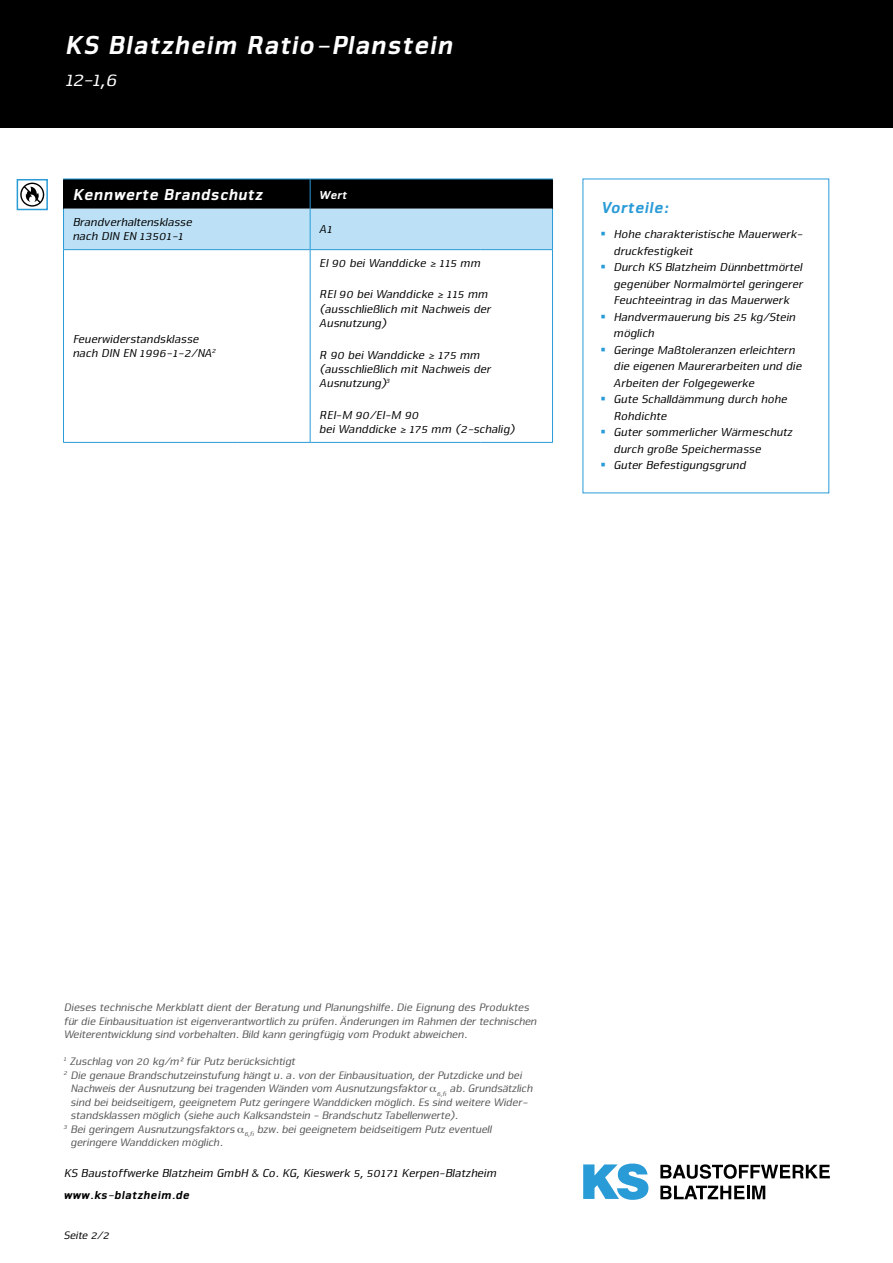
<style>
.page{position:relative;width:893px;height:1263px;background:#fff}
.page>*{position:absolute;margin:0;border:0;box-sizing:border-box;transform-origin:0 0}
.t1{font:italic 900 27px "Nuri 11";color:#fff}
.t2{font:italic 19.5px "Nuri 05";color:#fff}
.t3{font:italic 900 16.5px "Nuri 11";color:#fff}
.t4{font:italic 900 16.5px "Nuri 11";color:#299bd7}
.t5{font:italic 12px/16.5px "Nuri 05";color:#000}
.t6{font:italic 900 12px "Nuri 11";color:#000}
.t7{font:italic 900 12px "Nuri 11";color:#fff}
.t8{font:italic 11.25px/13.5px "Nuri 05";letter-spacing:-.01em;color:#565656}
.t9{font:italic 11.25px "Nuri 05";letter-spacing:-.01em;color:#000}
.s1{color:#299bd7}
</style>
<div class="page">
<svg style="left:64px;top:180px;width:488px;height:69px;background:#6e838f"></svg>
<hr style="left:310px;top:179px;width:1px;height:30px;background:#299bd7">
<hr style="left:63px;top:209px;width:1px;height:40px;background:#299bd7">
<hr style="left:310px;top:209px;width:1px;height:40px;background:#299bd7">
<hr style="left:552px;top:209px;width:1px;height:40px;background:#299bd7">
<hr style="left:63px;top:250px;width:1px;height:192px;background:#299bd7">
<hr style="left:63px;top:249px;width:175px;height:1px;background:#299bd7">
<hr style="left:238px;top:249px;width:72px;height:1px;background:#299bd7">
<hr style="left:63px;top:442px;width:175px;height:1px;background:#299bd7">
<hr style="left:238px;top:442px;width:72px;height:1px;background:#299bd7">
<hr style="left:310px;top:250px;width:1px;height:192px;background:#299bd7">
<hr style="left:310px;top:249px;width:170px;height:1px;background:#299bd7">
<hr style="left:480px;top:249px;width:73px;height:1px;background:#299bd7">
<hr style="left:552px;top:250px;width:1px;height:192px;background:#299bd7">
<hr style="left:310px;top:442px;width:170px;height:1px;background:#299bd7">
<hr style="left:480px;top:442px;width:73px;height:1px;background:#299bd7">
<hr style="left:63px;top:179px;width:1px;height:30px;background:#000">
<hr style="left:552px;top:179px;width:1px;height:30px;background:#000">
<hr style="left:63px;top:179px;width:175px;height:1px;background:#299bd7">
<hr style="left:238px;top:179px;width:72px;height:1px;background:#299bd7">
<hr style="left:310px;top:179px;width:170px;height:1px;background:#299bd7">
<hr style="left:480px;top:179px;width:73px;height:1px;background:#299bd7">
<div style="left:17px;top:179px;width:31px;height:31px;border:2px solid #299bd7"></div>
<svg style="left:20px;top:183px;width:24px;height:24px"></svg>
<svg style="left:583px;top:1163px;width:65px;height:37px"></svg>
<svg style="left:660px;top:1164px;width:170px;height:15px"></svg>
<svg style="left:660px;top:1185px;width:105px;height:14px"></svg>
<div style="left:0;top:0;width:893px;height:128px;background:#000"></div>
<h1 class="t1" style="left:64px;top:28px;width:390px">KS Blatzheim Ratio-Planstein</h1>
<h2 class="t2" style="left:64px;top:67px;width:54px">12-1,6</h2>
<h3 class="t3" style="left:72px;top:184px;width:192px">Kennwerte Brandschutz</h3>
<p class="t7" style="left:319px;top:187px;width:30px">Wert</p>
<p class="t5" style="left:72px;top:214px;width:121px;line-height:14.4px">Brandverhaltensklasse nach DIN EN 13501-1</p>
<p class="t5" style="left:319px;top:220px;width:15px">A1</p>
<p class="t5" style="left:72px;top:331px;width:145px;line-height:14.4px">Feuerwiderstandsklasse nach DIN EN 1996-1-2/NA<sup>2</sup></p>
<p class="t5" style="left:319px;top:254px;width:163px">EI 90 bei Wanddicke ≥ 115 mm</p>
<p class="t5" style="left:319px;top:287px;width:173px;line-height:14.4px">REI 90 bei Wanddicke ≥ 115 mm (ausschließlich mit Nachweis der<br>Ausnutzung)</p>
<p class="t5" style="left:319px;top:347px;width:173px;line-height:14.4px">R 90 bei Wanddicke ≥ 175 mm (ausschließlich mit Nachweis der<br>Ausnutzung)<sup>3</sup></p>
<p class="t5" style="left:319px;top:407px;width:197px;line-height:14.4px">REI-M 90/EI-M 90<br>bei Wanddicke ≥ 175 mm (2-schalig)</p>
<h3 class="t4" style="left:601px;top:197px;width:69px">Vorteile:</h3>
<p class="t5" style="left:613px;top:225px;width:191px;text-indent:-12px"><span class="s1">▪</span> Hohe charakteristische Mauerwerk&shy;druckfestigkeit</p>
<p class="t5" style="left:613px;top:258px;width:191px;text-align:justify;text-indent:-12px"><span class="s1">▪</span> Durch KS Blatzheim Dünnbettmörtel gegenüber Normalmörtel geringerer Feuchteeintrag in das Mauerwerk</p>
<p class="t5" style="left:613px;top:308px;width:183px;text-indent:-12px"><span class="s1">▪</span> Handvermauerung bis 25 kg/Stein möglich</p>
<p class="t5" style="left:613px;top:341px;width:190px;text-indent:-12px"><span class="s1">▪</span> Geringe Maßtoleranzen erleichtern die eigenen Maurerarbeiten und die<br>Arbeiten der Folgegewerke</p>
<p class="t5" style="left:613px;top:390px;width:175px;text-indent:-12px"><span class="s1">▪</span> Gute Schalldämmung durch hohe<br>Rohdichte</p>
<p class="t5" style="left:613px;top:423px;width:180px;text-indent:-12px"><span class="s1">▪</span> Guter sommerlicher Wärmeschutz durch große Speichermasse</p>
<p class="t5" style="left:601px;top:456px;width:146px"><span class="s1">▪</span> Guter Befestigungsgrund</p>
<p class="t8" style="left:63px;top:1000px;width:474px">Dieses technische Merkblatt dient der Beratung und Planungshilfe. Die Eignung des Produktes für die Einbausituation ist eigenverantwortlich zu prüfen. Änderungen im Rahmen der technischen<br>Weiterentwicklung sind vorbehalten. Bild kann geringfügig vom Produkt abweichen.</p>
<p class="t8" style="left:63px;top:1054px;width:233px"><sup>1</sup> Zuschlag von 20 kg/m² für Putz berücksichtigt</p>
<p class="t8" style="left:63px;top:1067px;width:460px"><sup>2</sup> Die genaue Brandschutzeinstufung hängt u. a. von der Einbausituation, der Putzdicke und bei</p>
<p class="t8" style="left:70px;top:1081px;width:463px">Nachweis der Ausnutzung bei tragenden Wänden vom Ausnutzungsfaktor <sub>6,fi</sub> ab. Grundsätzlich</p>
<p class="t8" style="left:70px;top:1094px;width:459px">sind bei beidseitigem, geeignetem Putz geringere Wanddicken möglich. Es sind weitere Wider-</p>
<p class="t8" style="left:70px;top:1108px;width:389px">standsklassen möglich (siehe auch Kalksandstein - Brandschutz Tabellenwerte).</p>
<p class="t8" style="left:63px;top:1121px;width:429px"><sup>3</sup> Bei geringem Ausnutzungsfaktors <sub>6,fi</sub> bzw. bei geeignetem beidseitigem Putz eventuell</p>
<p class="t8" style="left:70px;top:1135px;width:154px">geringere Wanddicken möglich.</p>
<p class="t5" style="left:63px;top:1164px;width:434px">KS Baustoffwerke Blatzheim GmbH &amp; Co. KG, Kieswerk 5, 50171 Kerpen-Blatzheim</p>
<p class="t6" style="left:63px;top:1187px;width:128px">www.ks-blatzheim.de</p>
<p class="t9" style="left:63px;top:1228px;width:47px">Seite 2/2</p>
</div>
